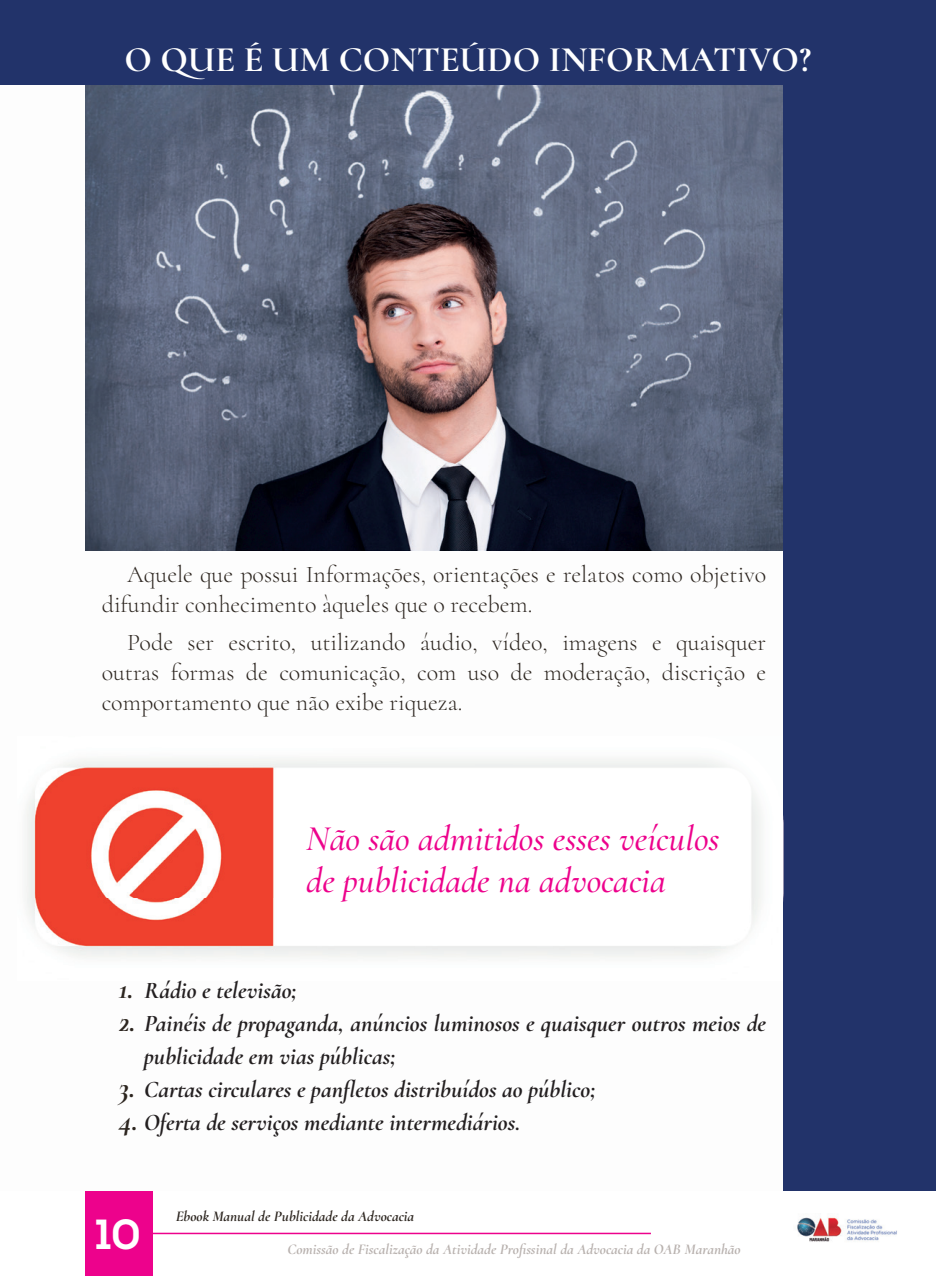
<style>
.page{position:relative;width:936px;height:1276px;background:#fff}
.page>*{position:absolute;margin:0;border:0;box-sizing:border-box;transform-origin:0 0}
.t1{font:700 42px "Nexa";color:#fff}
.t2{font:italic 500 36px/42px "Cormorant";color:#ed028c}
.t3{font:700 36px "Cormorant";color:#fff}
.t4{font:300 24px/30px "Cormorant";color:#2c251f}
.t5{font:italic 700 24px/33px "Cormorant";color:#231f20}
.t6{font:italic 700 15px "Cormorant";color:#b8b1ae}
.t7{font:italic 700 15px "Cormorant";color:#2c251f}
.s1{font-size:30px;color:#2c251f}
</style>
<div class="page">
<div style="left:85px;top:1191px;width:67px;height:85px;background:#ed028c"></div>
<hr style="left:152px;top:1232px;width:499px;height:2px;background:#ed028c">
<img style="left:797px;top:1217px;width:100px;height:25px">
<div style="left:0;top:0;width:935px;height:1191px;background:#22336a"></div>
<div style="left:0;top:85px;width:782px;height:1106px;background:#fdfdfd"></div>
<img style="left:85px;top:85px;width:697px;height:465px">
<img style="left:27px;top:736px;width:756px;height:244px">
<hr style="left:935px;top:0;width:1px;height:1191px;background:#22336a">
<h2 class="t3" style="left:125px;top:37px;width:688px">O QUE É UM CONTEÚDO INFORMATIVO?</h2>
<p class="t4" style="left:102px;top:559px;width:666px;text-indent:26px">Aquele que possui Informações, orientações e relatos como objetivo difundir conhecimento àqueles que o recebem.</p>
<p class="t4" style="left:102px;top:627px;width:666px;text-align:justify;text-indent:26px">Pode ser escrito, utilizando áudio, vídeo, imagens e quaisquer outras formas de comunicação, com uso de moderação, discrição e comportamento que não exibe riqueza.</p>
<h2 class="t2" style="left:306px;top:818px;width:414px">Não são admitidos esses veículos de publicidade na advocacia</h2>
<p class="t5" style="left:119px;top:973px;width:180px"><span class="s1">1.</span> Rádio e televisão;</p>
<p class="t5" style="left:144px;top:1006px;width:623px;text-indent:-26px"><span class="s1">2.</span> Painéis de propaganda, anúncios luminosos e quaisquer outros meios de publicidade em vias públicas;</p>
<p class="t5" style="left:119px;top:1072px;width:478px"><span class="s1">3.</span> Cartas circulares e panfletos distribuídos ao público;</p>
<p class="t5" style="left:119px;top:1105px;width:403px"><span class="s1">4.</span> Oferta de serviços mediante intermediários.</p>
<h1 class="t1" style="left:96px;top:1210px;width:46px">10</h1>
<p class="t7" style="left:176px;top:1207px;width:240px">Ebook Manual de Publicidade da Advocacia</p>
<p class="t6" style="left:287px;top:1240px;width:454px">Comissão de Fiscalização da Atividade Profissinal da Advocacia da OAB Maranhão</p>
</div>
